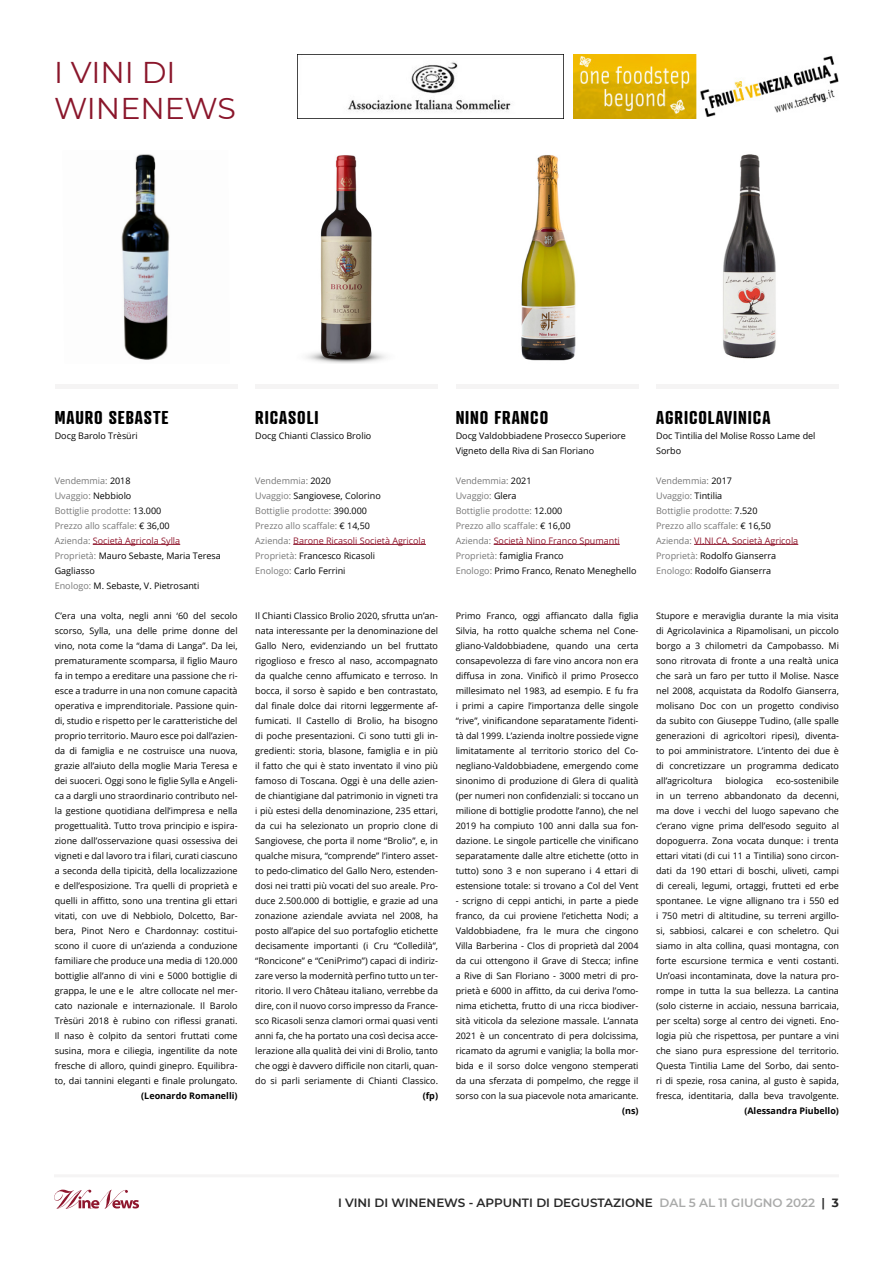
<style>
.page{position:relative;width:893px;height:1263px;background:#fff}
.page>*{position:absolute;margin:0;border:0;box-sizing:border-box;transform-origin:0 0}
.t1{font:30px/36px "Montserrat";color:#8a162b}
.t2{font:700 18px "Atrament";letter-spacing:.05em;color:#000}
.t3{font:600 12px "Montserrat";color:#282828}
.t4{font:9px/15px "Open Sans";color:#000;text-align:justify}
.t5{font:9px/15px "Open Sans";color:#777}
.t6{font:700 9px "Open Sans";color:#000}
.s1{color:#000}
.s2{color:#90172d}
.s3{color:#aaabaa}
.s4{font-weight:700}
</style>
<div class="page">
<img style="left:573px;top:55px;width:266px;height:64px">
<img style="left:298px;top:62px;width:265px;height:57px">
<svg style="left:54px;top:1189px;width:85px;height:20px"></svg>
<hr style="left:54px;top:1174px;width:785px;height:3px;background:#f5f4f4">
<div style="left:55px;top:384px;width:183px;height:5px;background:#f5f4f4"></div>
<hr style="left:93px;top:544px;width:87px;height:1px;background:#90172d">
<div style="left:255px;top:384px;width:183px;height:5px;background:#f5f4f4"></div>
<hr style="left:293px;top:544px;width:133px;height:1px;background:#90172d">
<img style="left:306px;top:155px;width:80px;height:209px">
<div style="left:456px;top:384px;width:182px;height:5px;background:#f5f4f4"></div>
<hr style="left:494px;top:544px;width:126px;height:1px;background:#90172d">
<img style="left:521px;top:155px;width:55px;height:206px">
<div style="left:656px;top:384px;width:183px;height:5px;background:#f5f4f4"></div>
<hr style="left:694px;top:544px;width:104px;height:1px;background:#90172d">
<img style="left:121px;top:154px;width:49px;height:206px">
<img style="left:723px;top:154px;width:53px;height:205px">
<h1 class="t1" style="left:54px;top:54px;width:183px">I VINI DI<br>WINENEWS</h1>
<h2 class="t2" style="left:55px;top:406px;width:115px">MAURO SEBASTE</h2>
<p class="t4" style="left:55px;top:428px;width:85px">Docg Barolo Trèsüri</p>
<p class="t5" style="left:55px;top:473px;width:168px">Vendemmia: <span class="s1">2018<br></span>Uvaggio: <span class="s1">Nebbiolo<br></span>Bottiglie prodotte: <span class="s1">13.000<br></span>Prezzo allo scaffale: <span class="s1">€ 36,00<br></span>Azienda: <span class="s2">Società Agricola Sylla<br></span>Proprietà: <span class="s1">Mauro Sebaste, Maria Teresa<br>Gagliasso<br></span>Enologo: <span class="s1">M. Sebaste, V. Pietrosanti</span></p>
<p class="t4" style="left:55px;top:608px;width:184px">C’era una volta, negli anni ‘60 del secolo scorso, Sylla, una delle prime donne del vino, nota come la “dama di Langa”. Da lei, prematuramente scomparsa, il figlio Mauro fa in tempo a ereditare una passione che ri&shy;esce a tradurre in una non comune capacità operativa e imprenditoriale. Passione quin&shy;di, studio e rispetto per le caratteristiche del proprio territorio. Mauro esce poi dall’azien&shy;da di famiglia e ne costruisce una nuova, grazie all’aiuto della moglie Maria Teresa e dei suoceri. Oggi sono le figlie Sylla e Angeli&shy;ca a dargli uno straordinario contributo nel&shy;la gestione quotidiana dell’impresa e nella progettualità. Tutto trova principio e ispira&shy;zione dall’osservazione quasi ossessiva dei vigneti e dal lavoro tra i filari, curati ciascuno a seconda della tipicità, della localizzazione e dell’esposizione. Tra quelli di proprietà e quelli in affitto, sono una trentina gli ettari vitati, con uve di Nebbiolo, Dolcetto, Bar&shy;bera, Pinot Nero e Chardonnay: costitui&shy;scono il cuore di un’azienda a conduzione familiare che produce una media di 120.000 bottiglie all’anno di vini e 5000 bottiglie di grappa, le une e le altre collocate nel mer&shy;cato nazionale e internazionale. Il Barolo Trèsüri 2018 è rubino con riflessi granati.<br>Il naso è colpito da sentori fruttati come susina, mora e ciliegia, ingentilite da note fresche di alloro, quindi ginepro. Equilibra&shy;to, dai tannini eleganti e finale prolungato.</p>
<p class="t6" style="left:141px;top:1089px;width:98px">(Leonardo Romanelli)</p>
<h2 class="t2" style="left:255px;top:406px;width:65px">RICASOLI</h2>
<p class="t4" style="left:255px;top:428px;width:118px">Docg Chianti Classico Brolio</p>
<p class="t5" style="left:255px;top:473px;width:172px">Vendemmia: <span class="s1">2020<br></span>Uvaggio: <span class="s1">Sangiovese, Colorino<br></span>Bottiglie prodotte: <span class="s1">390.000<br></span>Prezzo allo scaffale: <span class="s1">€ 14,50<br></span>Azienda: <span class="s2">Barone Ricasoli Società Agricola<br></span>Proprietà: <span class="s1">Francesco Ricasoli<br></span>Enologo: <span class="s1">Carlo Ferrini</span></p>
<p class="t4" style="left:255px;top:608px;width:184px">Il Chianti Classico Brolio 2020, sfrutta un’an&shy;nata interessante per la denominazione del Gallo Nero, evidenziando un bel fruttato rigoglioso e fresco al naso, accompagnato da qualche cenno affumicato e terroso. In bocca, il sorso è sapido e ben contrastato, dal finale dolce dai ritorni leggermente af&shy;fumicati. Il Castello di Brolio, ha bisogno di poche presentazioni. Ci sono tutti gli in&shy;gredienti: storia, blasone, famiglia e in più il fatto che qui è stato inventato il vino più famoso di Toscana. Oggi è una delle azien&shy;de chiantigiane dal patrimonio in vigneti tra i più estesi della denominazione, 235 ettari, da cui ha selezionato un proprio clone di Sangiovese, che porta il nome “Brolio”, e, in qualche misura, “comprende” l’intero asset&shy;to pedo-climatico del Gallo Nero, estenden&shy;dosi nei tratti più vocati del suo areale. Pro&shy;duce 2.500.000 di bottiglie, e grazie ad una zonazione aziendale avviata nel 2008, ha posto all’apice del suo portafoglio etichette decisamente importanti (i Cru “Colledilà”, “Roncicone” e “CeniPrimo”) capaci di indiriz&shy;zare verso la modernità perfino tutto un ter&shy;ritorio. Il vero Château italiano, verrebbe da dire, con il nuovo corso impresso da France&shy;sco Ricasoli senza clamori ormai quasi venti anni fa, che ha portato una così decisa acce&shy;lerazione alla qualità dei vini di Brolio, tanto che oggi è davvero difficile non citarli, quan&shy;do si parli seriamente di Chianti Classico.</p>
<p class="t6" style="left:423px;top:1089px;width:17px">(fp)</p>
<h2 class="t2" style="left:456px;top:406px;width:94px">NINO FRANCO</h2>
<p class="t4" style="left:456px;top:428px;width:172px">Docg Valdobbiadene Prosecco Superiore<br>Vigneto della Riva di San Floriano</p>
<p class="t5" style="left:456px;top:473px;width:182px">Vendemmia: <span class="s1">2021<br></span>Uvaggio: <span class="s1">Glera<br></span>Bottiglie prodotte: <span class="s1">12.000<br></span>Prezzo allo scaffale: <span class="s1">€ 16,00<br></span>Azienda: <span class="s2">Società Nino Franco Spumanti<br></span>Proprietà: <span class="s1">famiglia Franco<br></span>Enologo: <span class="s1">Primo Franco, Renato Meneghello</span></p>
<p class="t4" style="left:456px;top:608px;width:184px">Primo Franco, oggi affiancato dalla figlia Silvia, ha rotto qualche schema nel Cone&shy;gliano-Valdobbiadene, quando una certa consapevolezza di fare vino ancora non era diffusa in zona. Vinificò il primo Prosecco millesimato nel 1983, ad esempio. E fu fra i primi a capire l’importanza delle singole “rive”, vinificandone separatamente l’identi&shy;tà dal 1999. L’azienda inoltre possiede vigne limitatamente al territorio storico del Co&shy;negliano-Valdobbiadene, emergendo come sinonimo di produzione di Glera di qualità (per numeri non confidenziali: si toccano un milione di bottiglie prodotte l’anno), che nel 2019 ha compiuto 100 anni dalla sua fon&shy;dazione. Le singole particelle che vinificano separatamente dalle altre etichette (otto in tutto) sono 3 e non superano i 4 ettari di estensione totale: si trovano a Col del Vent</p>
<p class="t4" style="left:456px;top:893px;width:184px">- scrigno di ceppi antichi, in parte a piede franco, da cui proviene l’etichetta Nodi; a Valdobbiadene, fra le mura che cingono Villa Barberina - Clos di proprietà dal 2004 da cui ottengono il Grave di Stecca; infine a Rive di San Floriano - 3000 metri di pro&shy;prietà e 6000 in affitto, da cui deriva l’omo&shy;nima etichetta, frutto di una ricca biodiver&shy;sità viticola da selezione massale. L’annata 2021 è un concentrato di pera dolcissima, ricamato da agrumi e vaniglia; la bolla mor&shy;bida e il sorso dolce vengono stemperati da una sferzata di pompelmo, che regge il sorso con la sua piacevole nota amaricante.</p>
<p class="t6" style="left:622px;top:1104px;width:18px">(ns)</p>
<h2 class="t2" style="left:656px;top:406px;width:116px">AGRICOLAVINICA</h2>
<p class="t4" style="left:656px;top:428px;width:161px">Doc Tintilia del Molise Rosso Lame del<br>Sorbo</p>
<p class="t5" style="left:656px;top:473px;width:144px">Vendemmia: <span class="s1">2017<br></span>Uvaggio: <span class="s1">Tintilia<br></span>Bottiglie prodotte: <span class="s1">7.520<br></span>Prezzo allo scaffale: <span class="s1">€ 16,50<br></span>Azienda: <span class="s2">VI.NI.CA. Società Agricola<br></span>Proprietà: <span class="s1">Rodolfo Gianserra<br></span>Enologo: <span class="s1">Rodolfo Gianserra</span></p>
<p class="t4" style="left:656px;top:608px;width:184px">Stupore e meraviglia durante la mia visita di Agricolavinica a Ripamolisani, un piccolo borgo a 3 chilometri da Campobasso. Mi sono ritrovata di fronte a una realtà unica che sarà un faro per tutto il Molise. Nasce nel 2008, acquistata da Rodolfo Gianserra, molisano Doc con un progetto condiviso da subito con Giuseppe Tudino, (alle spalle generazioni di agricoltori ripesi), diventa&shy;to poi amministratore. L’intento dei due è di concretizzare un programma dedicato all’agricoltura</p>
<p class="t4" style="left:656px;top:773px;width:184px;text-indent:120px">eco-sostenibile in un terreno abbandonato da decenni, ma dove i vecchi del luogo sapevano che c’erano vigne prima dell’esodo seguito al dopoguerra. Zona vocata dunque: i trenta ettari vitati (di cui 11 a Tintilia) sono circon&shy;dati da 190 ettari di boschi, uliveti, campi di cereali, legumi, ortaggi, frutteti ed erbe spontanee. Le vigne allignano tra i 550 ed i 750 metri di altitudine, su terreni argillo&shy;si, sabbiosi, calcarei e con scheletro. Qui siamo in alta collina, quasi montagna, con forte escursione termica e venti costanti.<br>Un’oasi incontaminata, dove la natura pro&shy;rompe in tutta la sua bellezza. La cantina (solo cisterne in acciaio, nessuna barricaia, per scelta) sorge al centro dei vigneti. Eno&shy;logia più che rispettosa, per puntare a vini che siano pura espressione del territorio.<br>Questa Tintilia Lame del Sorbo, dai sento&shy;ri di spezie, rosa canina, al gusto è sapida, fresca, identitaria, dalla beva travolgente.</p>
<p class="t6" style="left:744px;top:1104px;width:96px">(Alessandra Piubello)</p>
<p class="t4" style="left:726px;top:773px;width:39px">biologica</p>
<h3 class="t3" style="left:338px;top:1195px;width:502px">I VINI DI WINENEWS - APPUNTI DI DEGUSTAZIONE <span class="s3">DAL 5 AL 11 GIUGNO 2022</span> | <span class="s4">3</span></h3>
</div>
